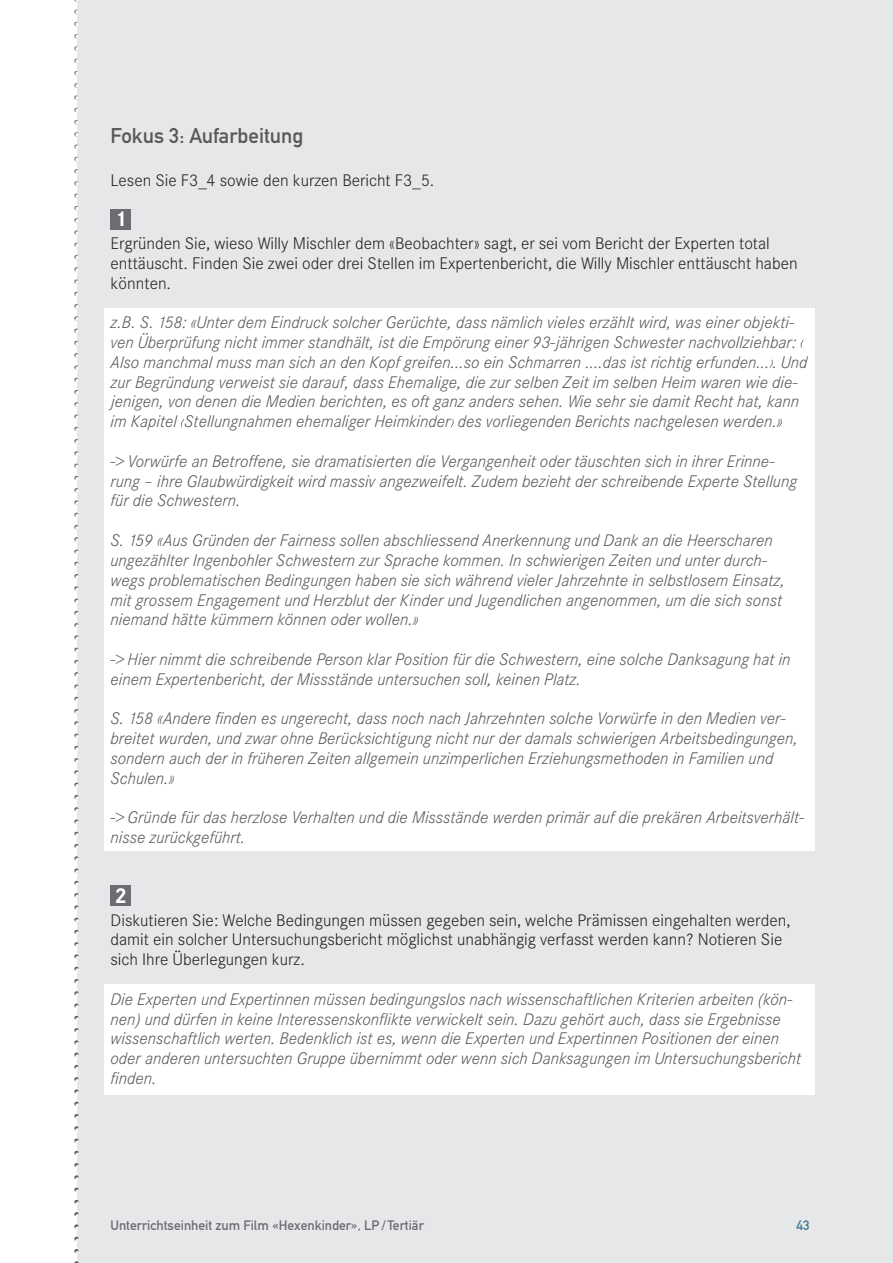
<style>
.page{position:relative;width:893px;height:1263px;background:#fff}
.page>*{position:absolute;margin:0;border:0;box-sizing:border-box;transform-origin:0 0}
.untertitel{font:21px "DIN Mittelschrift Std";color:#57585a}
.t1{font:700 21px "Corporate SBQ";color:#fff}
.Lösungen{font:italic 300 16.5px/19.8px "Corporate SBQ";color:#57585a}
.lauftext_auftraege{font:300 16.5px/19.8px "Corporate SBQ";color:#231f20}
.t2{font:13.5px "DIN Mittelschrift Std";color:#6c6d70}
.t3{font:13.5px "DIN Mittelschrift Std";color:#3c7b93}
</style>
<div class="page">
<div style="left:77px;top:0;width:816px;height:1263px;background:#e6e7e9"></div>
<div style="left:73px;top:0;width:8px;height:1263px;background:#231f20;opacity:.75"></div>
<div style="left:104px;top:308px;width:710px;height:543px;background:#fff"></div>
<div style="left:104px;top:984px;width:710px;height:111px;background:#fff"></div>
<div style="left:111px;top:209px;width:20px;height:20px;background:#6c6d70"></div>
<svg style="left:770px;top:360px;width:3px;height:8px"></svg>
<svg style="left:450px;top:419px;width:4px;height:8px"></svg>
<div style="left:111px;top:885px;width:20px;height:21px;background:#6c6d70"></div>
<p class="untertitel" style="left:111px;top:123px;width:194px">Fokus 3: Aufarbeitung</p>
<p class="lauftext_auftraege" style="left:111px;top:171px;width:325px">Lesen Sie F3_4 sowie den kurzen Bericht F3_5.</p>
<p class="t1" style="left:114px;top:206px;width:14px">1</p>
<p class="lauftext_auftraege" style="left:111px;top:234px;width:689px">Ergründen Sie, wieso Willy Mischler dem «Beobachter» sagt, er sei vom Bericht der Experten total enttäuscht. Finden Sie zwei oder drei Stellen im Expertenbericht, die Willy Mischler enttäuscht haben könnten.</p>
<p class="Lösungen" style="left:111px;top:313px;width:698px">z.B. S. 158: «Unter dem Eindruck solcher Gerüchte, dass nämlich vieles erzählt wird, was einer objekti&shy;ven Überprüfung nicht immer standhält, ist die Empörung einer 93-jährigen Schwester nachvollziehbar:<br>Also manchmal muss man sich an den Kopf greifen...so ein Schmarren ....das ist richtig erfunden... . Und zur Begründung verweist sie darauf, dass Ehemalige, die zur selben Zeit im selben Heim waren wie die&shy;jenigen, von denen die Medien berichten, es oft ganz anders sehen. Wie sehr sie damit Recht hat, kann im Kapitel Stellungnahmen ehemaliger Heimkinder des vorliegenden Berichts nachgelesen werden.»</p>
<p class="Lösungen" style="left:111px;top:451px;width:688px">-&gt; Vorwürfe an Betroffene, sie dramatisierten die Vergangenheit oder täuschten sich in ihrer Erinne&shy;rung – ihre Glaubwürdigkeit wird massiv angezweifelt. Zudem bezieht der schreibende Experte Stellung für die Schwestern.</p>
<p class="Lösungen" style="left:111px;top:530px;width:676px">S. 159 «Aus Gründen der Fairness sollen abschliessend Anerkennung und Dank an die Heerscharen ungezählter Ingenbohler Schwestern zur Sprache kommen. In schwierigen Zeiten und unter durch&shy;wegs problematischen Bedingungen haben sie sich während vieler Jahrzehnte in selbstlosem Einsatz, mit grossem Engagement und Herzblut der Kinder und Jugendlichen angenommen, um die sich sonst niemand hätte kümmern können oder wollen.»</p>
<p class="Lösungen" style="left:111px;top:649px;width:681px">-&gt; Hier nimmt die schreibende Person klar Position für die Schwestern, eine solche Danksagung hat in einem Expertenbericht, der Missstände untersuchen soll, keinen Platz.</p>
<p class="Lösungen" style="left:111px;top:709px;width:689px">S. 158 «Andere finden es ungerecht, dass noch nach Jahrzehnten solche Vorwürfe in den Medien ver&shy;breitet wurden, und zwar ohne Berücksichtigung nicht nur der damals schwierigen Arbeitsbedingungen, sondern auch der in früheren Zeiten allgemein unzimperlichen Erziehungsmethoden in Familien und Schulen.»</p>
<p class="Lösungen" style="left:111px;top:808px;width:695px">-&gt; Gründe für das herzlose Verhalten und die Missstände werden primär auf die prekären Arbeitsverhält&shy;nisse zurückgeführt.</p>
<p class="t1" style="left:114px;top:883px;width:14px">2</p>
<p class="lauftext_auftraege" style="left:111px;top:910px;width:681px">Diskutieren Sie: Welche Bedingungen müssen gegeben sein, welche Prämissen eingehalten werden, damit ein solcher Untersuchungsbericht möglichst unabhängig verfasst werden kann? Notieren Sie sich Ihre Überlegungen kurz.</p>
<p class="Lösungen" style="left:111px;top:989px;width:692px">Die Experten und Expertinnen müssen bedingungslos nach wissenschaftlichen Kriterien arbeiten (kön&shy;nen) und dürfen in keine Interessenskonflikte verwickelt sein. Dazu gehört auch, dass sie Ergebnisse wissenschaftlich werten. Bedenklich ist es, wenn die Experten und Expertinnen Positionen der einen oder anderen untersuchten Gruppe übernimmt oder wenn sich Danksagungen im Untersuchungsbericht finden.</p>
<p class="t2" style="left:111px;top:1217px;width:315px">Unterrichtseinheit zum Film «Hexenkinder», LP/Tertiär</p>
<p class="t3" style="left:797px;top:1217px;width:14px">43</p>
</div>
